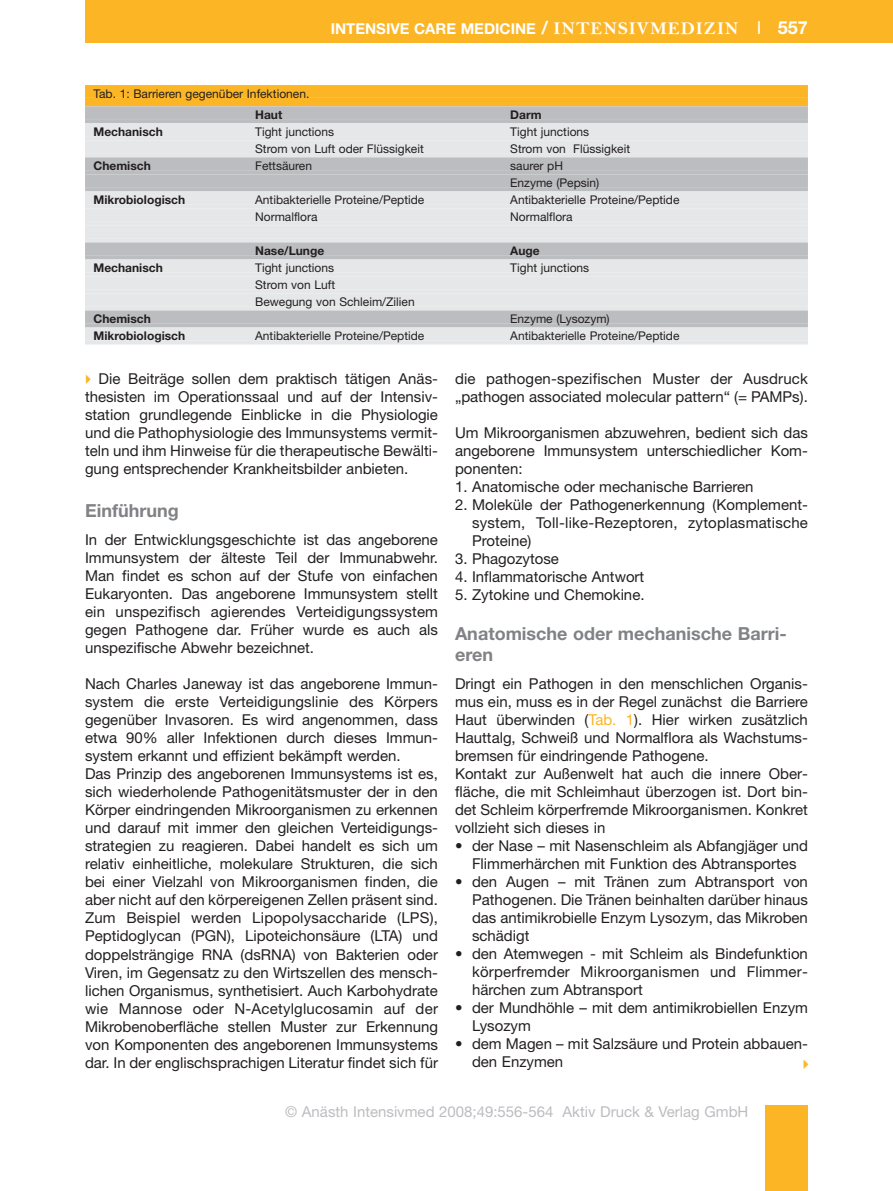
<style>
.page{position:relative;width:893px;height:1191px;background:#fff}
.page>*{position:absolute;margin:0;border:0;box-sizing:border-box;transform-origin:0 0}
.t1{font:700 18px/21px "Helvetica Neue";color:#808285}
.t2{font:15px/18px "Helvetica Neue";color:#231f20;text-align:justify}
.t3{font:15px "Helvetica Neue";color:#bcbdc0}
.t4{font:700 15px "Helvetica Neue";color:#fff}
.t5{font:12px/17px "Helvetica Neue";color:#231f20}
.t6{font:700 12px "Helvetica Neue";color:#231f20}
.s1{font-size:18px}
.s2{font-family:"Bell MT Bold";font-weight:400;font-size:18px}
.s3{font-weight:400;font-size:18px}
.s4{color:#fcb525}
</style>
<div class="page">
<div style="left:85px;top:0;width:808px;height:43px;background:#fcb525"></div>
<div style="left:765px;top:1106px;width:43px;height:85px;background:#fcb525"></div>
<div style="left:85px;top:85px;width:723px;height:13px;background:#fcb525"></div>
<div style="left:85px;top:98px;width:723px;height:8px;background:#fcb525"></div>
<div style="left:85px;top:106px;width:723px;height:13px;background:#bcbdc0"></div>
<hr style="left:85px;top:119px;width:723px;height:4px;background:#bcbdc0">
<div style="left:85px;top:123px;width:723px;height:13px;background:#e6e7e9"></div>
<hr style="left:85px;top:136px;width:723px;height:4px;background:#e6e7e9">
<div style="left:85px;top:140px;width:723px;height:13px;background:#e6e7e9"></div>
<hr style="left:85px;top:153px;width:723px;height:4px;background:#e6e7e9">
<div style="left:85px;top:157px;width:723px;height:13px;background:#bcbdc0"></div>
<hr style="left:85px;top:170px;width:723px;height:4px;background:#bcbdc0">
<div style="left:85px;top:174px;width:723px;height:13px;background:#bcbdc0"></div>
<hr style="left:85px;top:187px;width:723px;height:4px;background:#bcbdc0">
<div style="left:85px;top:191px;width:723px;height:13px;background:#e6e7e9"></div>
<hr style="left:85px;top:204px;width:723px;height:4px;background:#e6e7e9">
<div style="left:85px;top:208px;width:723px;height:13px;background:#e6e7e9"></div>
<hr style="left:85px;top:221px;width:723px;height:4px;background:#e6e7e9">
<div style="left:85px;top:225px;width:723px;height:13px;background:#e6e7e9"></div>
<hr style="left:85px;top:238px;width:723px;height:4px;background:#e6e7e9">
<div style="left:85px;top:242px;width:723px;height:13px;background:#bcbdc0"></div>
<hr style="left:85px;top:255px;width:723px;height:4px;background:#bcbdc0">
<div style="left:85px;top:259px;width:723px;height:13px;background:#e6e7e9"></div>
<hr style="left:85px;top:272px;width:723px;height:4px;background:#e6e7e9">
<div style="left:85px;top:276px;width:723px;height:13px;background:#e6e7e9"></div>
<hr style="left:85px;top:289px;width:723px;height:4px;background:#e6e7e9">
<div style="left:85px;top:293px;width:723px;height:13px;background:#e6e7e9"></div>
<hr style="left:85px;top:306px;width:723px;height:4px;background:#e6e7e9">
<div style="left:85px;top:310px;width:723px;height:13px;background:#bcbdc0"></div>
<hr style="left:85px;top:323px;width:723px;height:4px;background:#bcbdc0">
<div style="left:85px;top:327px;width:723px;height:13px;background:#e6e7e9"></div>
<hr style="left:85px;top:340px;width:723px;height:4px;background:#e6e7e9">
<p class="t4" style="left:331px;top:23px;width:479px">INTENSIVE CARE MEDICINE <span class="s1">/</span> <span class="s2">INTENSIVMEDIZIN</span> <span class="s3">I</span> <span class="s1">557</span></p>
<p class="t5" style="left:94px;top:86px;width:217px">Tab. 1: Barrieren gegenüber Infektionen.</p>
<p class="t6" style="left:255px;top:110px;width:29px">Haut</p>
<p class="t6" style="left:510px;top:110px;width:33px">Darm</p>
<p class="t6" style="left:94px;top:127px;width:71px">Mechanisch</p>
<p class="t5" style="left:255px;top:124px;width:80px">Tight junctions</p>
<p class="t5" style="left:510px;top:124px;width:80px">Tight junctions</p>
<p class="t5" style="left:255px;top:142px;width:170px">Strom von Luft oder Flüssigkeit</p>
<p class="t5" style="left:510px;top:142px;width:121px">Strom von Flüssigkeit</p>
<p class="t6" style="left:94px;top:162px;width:59px">Chemisch</p>
<p class="t5" style="left:255px;top:159px;width:58px">Fettsäuren</p>
<p class="t5" style="left:510px;top:159px;width:90px">saurer pH<br>Enzyme (Pepsin)</p>
<p class="t6" style="left:94px;top:196px;width:93px">Mikrobiologisch</p>
<p class="t5" style="left:255px;top:193px;width:171px">Antibakterielle Proteine/Peptide</p>
<p class="t5" style="left:510px;top:193px;width:171px">Antibakterielle Proteine/Peptide</p>
<p class="t5" style="left:255px;top:210px;width:64px">Normalflora</p>
<p class="t5" style="left:510px;top:210px;width:64px">Normalflora</p>
<p class="t6" style="left:255px;top:247px;width:71px">Nase/Lunge</p>
<p class="t6" style="left:510px;top:247px;width:31px">Auge</p>
<p class="t6" style="left:94px;top:264px;width:71px">Mechanisch</p>
<p class="t5" style="left:255px;top:261px;width:80px">Tight junctions</p>
<p class="t5" style="left:510px;top:261px;width:80px">Tight junctions</p>
<p class="t5" style="left:255px;top:278px;width:161px">Strom von Luft<br>Bewegung von Schleim/Zilien</p>
<p class="t6" style="left:94px;top:315px;width:59px">Chemisch</p>
<p class="t5" style="left:510px;top:312px;width:101px">Enzyme (Lysozym)</p>
<p class="t6" style="left:94px;top:332px;width:93px">Mikrobiologisch</p>
<p class="t5" style="left:255px;top:329px;width:171px">Antibakterielle Proteine/Peptide</p>
<p class="t5" style="left:510px;top:329px;width:171px">Antibakterielle Proteine/Peptide</p>
<p class="t2" style="left:85px;top:371px;width:354px;text-indent:13px">Die Beiträge sollen dem praktisch tätigen Anäs - thesisten im Operationssaal und auf der Intensiv - station grundlegende Einblicke in die Physiologie und die Pathophysiologie des Immunsystems vermit&shy;teln und ihm Hinweise für die therapeutische Bewälti - gung entsprechender Krankheitsbilder anbieten.</p>
<p class="t1" style="left:85px;top:501px;width:95px">Einführung</p>
<p class="t2" style="left:85px;top:532px;width:354px">In der Entwicklungsgeschichte ist das angeborene Immunsystem der älteste Teil der Immunabwehr.<br>Man findet es schon auf der Stufe von einfachen Eukaryonten. Das angeborene Immunsystem stellt ein unspezifisch agierendes Verteidigungssystem gegen Pathogene dar. Früher wurde es auch als unspezifische Abwehr bezeichnet.</p>
<p class="t2" style="left:85px;top:676px;width:354px;text-align:left">Nach Charles Janeway ist das angeborene Immun - system die erste Verteidigungslinie des Körpers gegen über Invasoren. Es wird angenommen, dass etwa 90% aller Infektionen durch dieses Immun - system erkannt und effizient bekämpft werden.<br>Das Prinzip des angeborenen Immunsystems ist es, sich wiederholende Pathogenitätsmuster der in den Körper eindringenden Mikroorganismen zu erkennen und darauf mit immer den gleichen Verteidigungs - strategien zu reagieren. Dabei handelt es sich um relativ einheitliche, molekulare Strukturen, die sich bei einer Vielzahl von Mikroorganismen finden, die aber nicht auf den körpereigenen Zellen präsent sind.<br>Zum Beispiel werden Lipopolysaccharide (LPS), Pepti doglycan (PGN), Lipoteichonsäure (LTA) und doppelsträngige RNA (dsRNA) von Bakterien oder Viren, im Gegensatz zu den Wirtszellen des mensch&shy;lichen Organismus, synthetisiert. Auch Karbohydrate wie Mannose oder N-Acetylglucosamin auf der Mikrobenoberfläche stellen Muster zur Erkennung von Komponenten des angeborenen Immunsystems dar. In der englischsprachigen Literatur findet sich für</p>
<p class="t2" style="left:455px;top:371px;width:354px">die pathogen-spezifischen Muster der Ausdruck „pathogen associated molecular pattern“ (= PAMPs).</p>
<p class="t2" style="left:455px;top:425px;width:354px">Um Mikroorganismen abzuwehren, bedient sich das angeborene Immunsystem unterschiedlicher Kom - po nenten:</p>
<p class="t2" style="left:455px;top:479px;width:300px">1. Anatomische oder mechanische Barrieren</p>
<p class="t2" style="left:472px;top:497px;width:337px;text-indent:-17px">2. Moleküle der Pathogenerkennung (Komplement - system, Toll-like-Rezeptoren, zytoplasmatische Proteine)</p>
<p class="t2" style="left:455px;top:551px;width:105px">3. Phagozytose</p>
<p class="t2" style="left:455px;top:569px;width:191px">4. Inflammatorische Antwort</p>
<p class="t2" style="left:455px;top:587px;width:191px">5. Zytokine und Chemokine.</p>
<p class="t1" style="left:455px;top:624px;width:333px">Anatomische oder mechanische Bar ri - eren</p>
<p class="t2" style="left:455px;top:676px;width:354px;text-align:left">Dringt ein Pathogen in den menschlichen Organis - mus ein, muss es in der Regel zunächst die Barriere Haut überwinden (<span class="s4">Tab. 1</span>). Hier wirken zusätzlich Hauttalg, Schweiß und Normalflora als Wachstums - bremsen für eindringende Pathogene.<br>Kontakt zur Außenwelt hat auch die innere Ober - fläche, die mit Schleimhaut überzogen ist. Dort bin&shy;det Schleim körperfremde Mikroorganismen. Konkret vollzieht sich dieses in</p>
<p class="t2" style="left:455px;top:838px;width:354px;text-align:center">• der Nase – mit Nasenschleim als Abfangjäger und<br>Flimmerhärchen mit Funktion des Abtransportes</p>
<p class="t2" style="left:472px;top:874px;width:337px;text-indent:-17px">• den Augen – mit Tränen zum Abtransport von Pathogenen. Die Tränen beinhalten darüber hinaus das antimikrobielle Enzym Lysozym, das Mikroben schädigt</p>
<p class="t2" style="left:472px;top:946px;width:337px;text-indent:-17px">• den Atemwegen - mit Schleim als Bindefunktion körperfremder Mikroorganismen und Flimmer - härchen zum Abtransport</p>
<p class="t2" style="left:472px;top:1000px;width:337px;text-indent:-17px">• der Mundhöhle – mit dem antimikrobiellen Enzym<br>Lysozym</p>
<p class="t2" style="left:472px;top:1036px;width:337px;text-indent:-17px">• dem Magen – mit Salzsäure und Protein abbauen&shy;den Enzymen</p>
<p class="t3" style="left:285px;top:1106px;width:465px">© Anästh Intensivmed 2008;49:556-564 Aktiv Druck &amp; Verlag GmbH</p>
</div>
